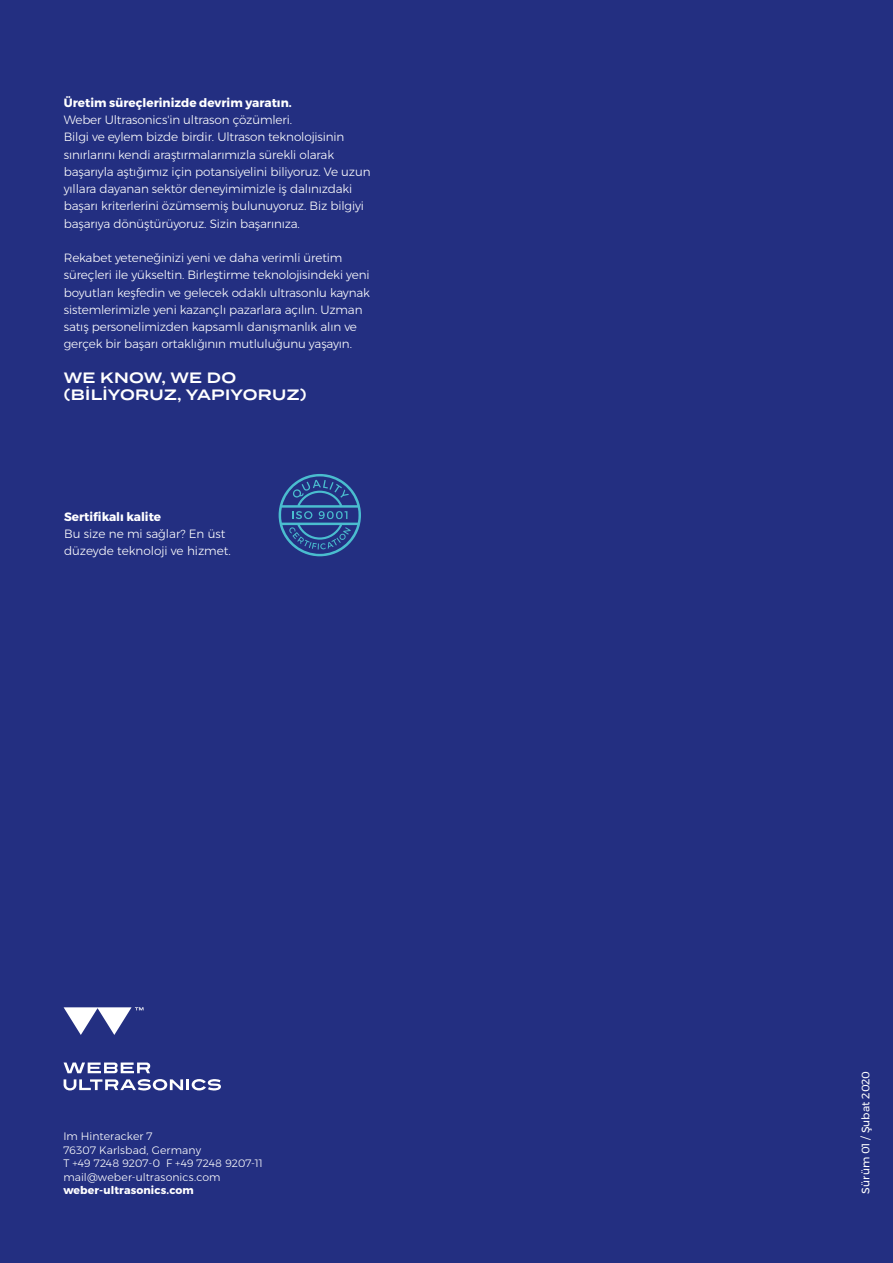
<style>
.page{position:relative;width:893px;height:1263px;background:#232f81}
.page>*{position:absolute;margin:0;border:0;box-sizing:border-box;transform-origin:0 0}
.t1{font:600 15px/17.2px "Termina";letter-spacing:.02em;color:#fff}
.t2{font:300 12px/17.2px "Montserrat";letter-spacing:-.01em;color:#fff}
.t3{font:700 12px "Montserrat";color:#fff}
.t4{font:300 10.8px/13.5px "Montserrat";letter-spacing:.01em;color:#fff}
.t5{font:700 10.8px "Montserrat";letter-spacing:.01em;color:#fff}
.t6{font:10.8px "Montserrat";color:#fff}
</style>
<div class="page">
<svg style="left:279px;top:474px;width:82px;height:82px"></svg>
<svg style="left:64px;top:1007px;width:80px;height:28px"></svg>
<svg style="left:64px;top:1079px;width:157px;height:11px"></svg>
<svg style="left:64px;top:1062px;width:86px;height:11px"></svg>
<p class="t3" style="left:64px;top:93px;width:229px">Üretim süreçlerinizde devrim yaratın.</p>
<p class="t2" style="left:64px;top:111px;width:308px">Weber Ultrasonics'in ultrason çözümleri.<br>Bilgi ve eylem bizde birdir. Ultrason teknolojisinin sınırlarını kendi araştırmalarımızla sürekli olarak başarıyla aştığımız için potansiyelini biliyoruz. Ve uzun yıllara dayanan sektör deneyimimizle iş dalınızdaki başarı kriterlerini özümsemiş bulunuyoruz. Biz bilgiyi başarıya dönüştürüyoruz. Sizin başarınıza.</p>
<p class="t2" style="left:64px;top:249px;width:308px">Rekabet yeteneğinizi yeni ve daha verimli üretim süreçleri ile yükseltin. Birleştirme teknolojisindeki yeni boyutları keşfedin ve gelecek odaklı ultrasonlu kaynak sistemlerimizle yeni kazançlı pazarlara açılın. Uzman satış personelimizden kapsamlı danışmanlık alın ve gerçek bir başarı ortaklığının mutluluğunu yaşayın.</p>
<p class="t1" style="left:64px;top:369px;width:244px">WE KNOW, WE DO (BİLİYORUZ, YAPIYORUZ)</p>
<p class="t3" style="left:64px;top:507px;width:99px">Sertifikalı kalite</p>
<p class="t2" style="left:64px;top:525px;width:168px">Bu size ne mi sağlar? En üst düzeyde teknoloji ve hizmet.</p>
<p class="t4" style="left:63px;top:1129px;width:201px">Im Hinteracker 7<br>76307 Karlsbad, Germany<br>T +49 7248 9207-0 F +49 7248 9207-11 mail@weber-ultrasonics.com</p>
<p class="t5" style="left:63px;top:1181px;width:132px">weber-ultrasonics.com</p>
<p class="t6" style="left:857px;top:1194px;width:124px;rotate:-90deg">Sürüm 01 / Şubat 2020</p>
</div>
